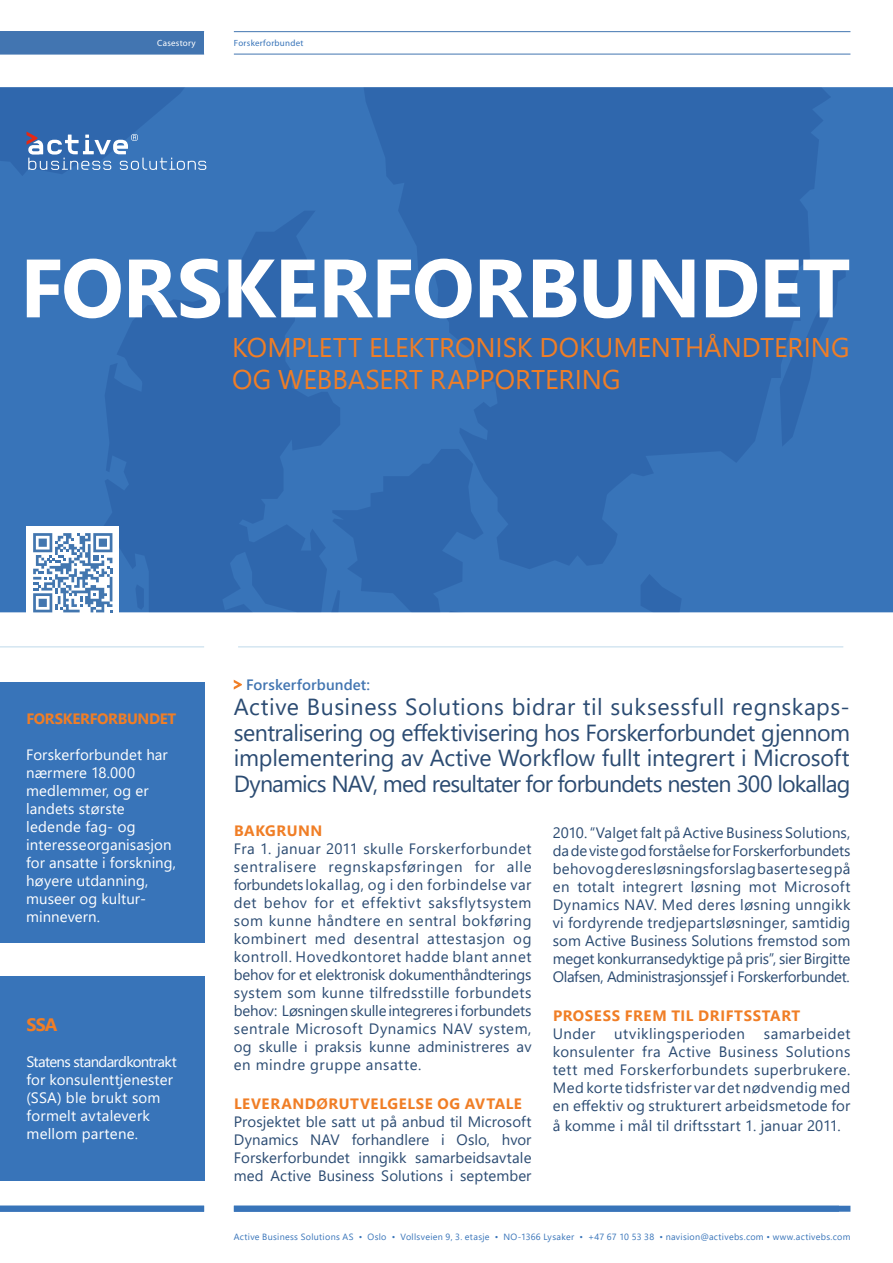
<style>
.page{position:relative;width:893px;height:1263px;background:#fff}
.page>*{position:absolute;margin:0;border:0;box-sizing:border-box;transform-origin:0 0}
.t1{font:700 82.5px "Segoe UI";letter-spacing:-.015em;color:#fff}
.ggg{font:27px/32.4px "Segoe UI";letter-spacing:-.005em;color:#f07e26}
.t2{font:23.25px/25.5px "Segoe UI";letter-spacing:-.015em;color:#2b4b72}
.t3{font:23.25px "Segoe UI";letter-spacing:.02em;color:#2b4b72}
.Rubrik2{font:700 18px "Segoe UI";color:#f07e26}
.Rubrik{font:15px/18px "Segoe UI";letter-spacing:.015em;color:#2b4b72;text-align:justify}
.Billedtekst{font:15px/18px "Segoe UI";letter-spacing:.005em;color:#fff}
.Rubrik-2{font:15px "Segoe UI";letter-spacing:-.015em;color:#2b4b72}
.Rubrik-3{font:15px "Segoe UI";letter-spacing:.035em;color:#2b4b72}
.Rubrik-4{font:700 15px "Segoe UI";letter-spacing:.04em;color:#f07e26}
.Rubrik-5{font:15px "Segoe UI";letter-spacing:-.025em;color:#2b4b72}
.Rubrik-6{font:15px "Segoe UI";letter-spacing:.045em;color:#2b4b72}
.Billedtekst-2{font:15px "Segoe UI";letter-spacing:-.045em;color:#fff}
.Rubrik-7{font:600 15px "Segoe UI";letter-spacing:.005em;color:#4275b1}
.Boks_rubrik{font:700 15px "Segoe UI";letter-spacing:-.02em;color:#f07e26}
.t4{font:9px "Segoe UI";letter-spacing:.035em;color:#3874b9}
.t5{font:9px "Myriad Pro";letter-spacing:.03em;color:#3874b9}
.t6{font:9px "Myriad Pro";letter-spacing:.03em;color:#fff}
</style>
<div class="page">
<div style="left:0;top:569px;width:893px;height:43px;background:#3874b9"></div>
<svg style="left:119px;top:569px;width:195px;height:43px;background:#316ab0"></svg>
<svg style="left:641px;top:574px;width:41px;height:38px;background:#326bb1"></svg>
<svg style="left:135px;top:584px;width:9px;height:26px"></svg>
<svg style="left:314px;top:569px;width:170px;height:43px;background:#336db3"></svg>
<svg style="left:0;top:87px;width:893px;height:482px;background:#336db2"></svg>
<div style="left:0;top:682px;width:204px;height:260px;background:#3874b9"></div>
<div style="left:0;top:976px;width:204px;height:205px;background:#3874b9"></div>
<svg style="left:234px;top:680px;width:8px;height:10px"></svg>
<svg style="left:27px;top:132px;width:179px;height:38px;background:#5886bf"></svg>
<svg style="left:27px;top:527px;width:92px;height:86px"></svg>
<div style="left:0;top:31px;width:204px;height:23px;background:#4275b1"></div>
<hr style="left:0;top:54px;width:204px;height:1px;background:#4275b1">
<hr style="left:0;top:647px;width:204px;height:1px;background:#d3e5f1">
<hr style="left:234px;top:31px;width:616px;height:1px;background:#4275b1">
<hr style="left:234px;top:54px;width:616px;height:1px;background:#4275b1">
<hr style="left:238px;top:647px;width:605px;height:1px;background:#d3e5f1">
<div style="left:0;top:1206px;width:204px;height:6px;background:#3874b9"></div>
<div style="left:234px;top:1206px;width:616px;height:6px;background:#3874b9"></div>
<p class="t6" style="left:157px;top:38px;width:40px">Casestory</p>
<p class="t5" style="left:234px;top:38px;width:71px">Forskerforbundet</p>
<p class="t1" style="left:20px;top:222px;width:832px">FORSKERFORBUNDET</p>
<p class="ggg" style="left:232px;top:331px;width:619px">KOMPLETT ELEKTRONISK DOKUMENTHÅNDTERING<br>OG WEBBASERT RAPPORTERING</p>
<p class="Boks_rubrik" style="left:26px;top:707px;width:151px">FORSKERFORBUNDET</p>
<p class="Billedtekst" style="left:26px;top:745px;width:143px">Forskerforbundet har</p>
<p class="Billedtekst" style="left:26px;top:763px;width:124px">nærmere 18.000 medlemmer, og er</p>
<p class="Billedtekst" style="left:26px;top:799px;width:100px">landets største</p>
<p class="Billedtekst" style="left:26px;top:817px;width:111px">ledende fag- og</p>
<p class="Billedtekst" style="left:26px;top:835px;width:151px">interesseorganisasjon for ansatte i forskning,</p>
<p class="Billedtekst" style="left:26px;top:871px;width:124px">høyere utdanning, museer og kultur&shy;minnevern.</p>
<p class="Rubrik2" style="left:27px;top:1010px;width:32px">SSA</p>
<p class="Billedtekst-2" style="left:27px;top:1050px;width:152px">Statens standardkontrakt</p>
<p class="Billedtekst" style="left:27px;top:1071px;width:148px">for konsulenttjenester (SSA) ble brukt som formelt avtaleverk</p>
<p class="Billedtekst" style="left:27px;top:1125px;width:113px">mellom partene.</p>
<p class="Rubrik-7" style="left:246px;top:672px;width:126px">Forskerforbundet:</p>
<p class="t3" style="left:234px;top:688px;width:617px">Active Business Solutions bidrar til suksessfull regnskaps-</p>
<p class="t2" style="left:234px;top:719px;width:618px">sentralisering og effektivisering hos Forskerforbundet gjennom</p>
<p class="t2" style="left:234px;top:745px;width:618px">implementering av Active Workflow fullt integrert i Microsoft<br>Dynamics NAV, med resultater for forbundets nesten 300 lokallag</p>
<p class="Rubrik-4" style="left:234px;top:819px;width:90px">BAKGRUNN</p>
<p class="Rubrik-3" style="left:234px;top:837px;width:299px">Fra 1. januar 2011 skulle Forskerforbundet</p>
<p class="Rubrik-6" style="left:234px;top:855px;width:299px">sentralisere regnskapsføringen for alle</p>
<p class="Rubrik" style="left:234px;top:875px;width:299px">forbundets lokallag, og i den forbindelse var det behov for et effektivt saksflytsystem som kunne håndtere en sentral bokføring kombinert med desentral attestasjon og</p>
<p class="Rubrik-3" style="left:234px;top:945px;width:299px">kontroll. Hovedkontoret hadde blant annet</p>
<p class="Rubrik-2" style="left:234px;top:963px;width:299px">behov for et elektronisk dokumenthåndterings</p>
<p class="Rubrik" style="left:234px;top:983px;width:299px">system som kunne tilfredsstille forbundets</p>
<p class="Rubrik-2" style="left:234px;top:999px;width:299px">behov: Løsningen skulle integreres i forbundets</p>
<p class="Rubrik-3" style="left:234px;top:1017px;width:299px">sentrale Microsoft Dynamics NAV system,</p>
<p class="Rubrik" style="left:234px;top:1037px;width:299px">og skulle i praksis kunne administreres av</p>
<p class="Rubrik-3" style="left:234px;top:1053px;width:189px">en mindre gruppe ansatte.</p>
<p class="Rubrik-4" style="left:234px;top:1092px;width:289px">LEVERANDØRUTVELGELSE OG AVTALE</p>
<p class="Rubrik" style="left:234px;top:1112px;width:299px">Prosjektet ble satt ut på anbud til Microsoft</p>
<p class="Rubrik" style="left:234px;top:1130px;width:299px">Dynamics NAV forhandlere i Oslo, hvor</p>
<p class="Rubrik" style="left:234px;top:1148px;width:299px">Forskerforbundet inngikk samarbeidsavtale</p>
<p class="Rubrik" style="left:234px;top:1166px;width:299px">med Active Business Solutions i september</p>
<p class="Rubrik" style="left:553px;top:823px;width:299px">2010. “Valget falt på Active Business Solutions,</p>
<p class="Rubrik-2" style="left:553px;top:839px;width:299px">da de viste god forståelse for Forskerforbundets</p>
<p class="Rubrik" style="left:553px;top:859px;width:299px">behov og deres løsningsforslag baserte seg på</p>
<p class="Rubrik" style="left:553px;top:877px;width:299px">en totalt integrert løsning mot Microsoft Dynamics NAV. Med deres løsning unngikk vi fordyrende tredjepartsløsninger, samtidig</p>
<p class="Rubrik" style="left:553px;top:931px;width:299px">som Active Business Solutions fremstod som</p>
<p class="Rubrik-2" style="left:553px;top:947px;width:299px">meget konkurransedyktige på pris”, sier Birgitte</p>
<p class="Rubrik-5" style="left:553px;top:965px;width:298px">Olafsen, Administrasjonssjef i Forskerforbundet.</p>
<p class="Rubrik-4" style="left:553px;top:1004px;width:249px">PROSESS FREM TIL DRIFTSSTART</p>
<p class="Rubrik" style="left:553px;top:1024px;width:44px">Under</p>
<p class="Rubrik-3" style="left:614px;top:1022px;width:132px">utviklingsperioden</p>
<p class="Rubrik" style="left:553px;top:1024px;width:299px;text-indent:211px">samarbeidet konsulenter fra Active Business Solutions tett med Forskerforbundets superbrukere.</p>
<p class="Rubrik" style="left:553px;top:1078px;width:299px">Med korte tidsfrister var det nødvendig med</p>
<p class="Rubrik" style="left:553px;top:1096px;width:299px">en effektiv og strukturert arbeidsmetode for</p>
<p class="Rubrik" style="left:553px;top:1116px;width:290px">å komme i mål til driftsstart 1. januar 2011.</p>
<p class="t4" style="left:234px;top:1229px;width:618px">Active Business Solutions AS • Oslo • Vollsveien 9, 3. etasje • NO-1366 Lysaker • +47 67 10 53 38 • navision@activebs.com • www.activebs.com</p>
</div>
